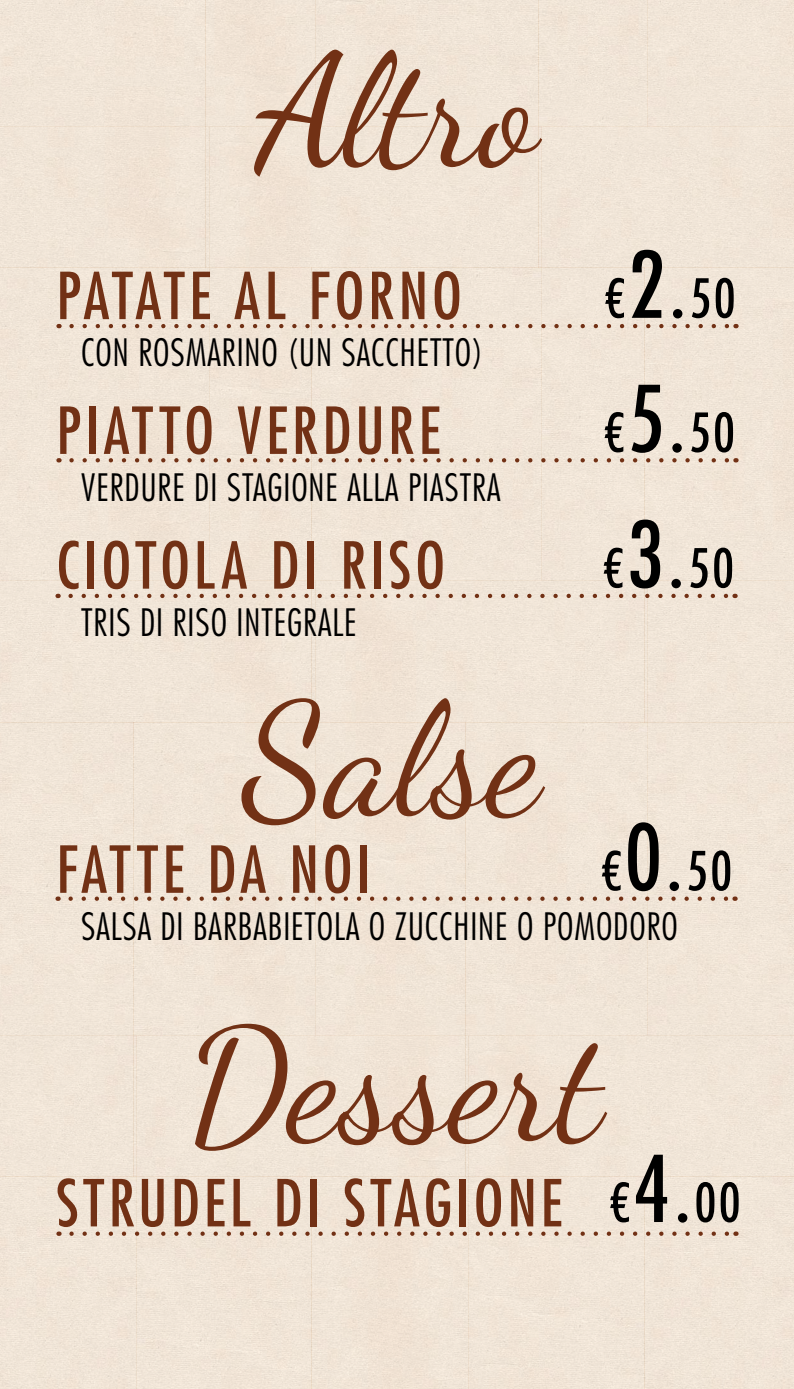
<style>
.page{position:relative;width:794px;height:1389px;background:#f0e5d6}
.page>*{position:absolute;margin:0;border:0;box-sizing:border-box;transform-origin:0 0}
.t1{font:157.5px "Dancing Script OT";color:#723115}
.t2{font:condensed 63px "Futura Std";letter-spacing:.06em;color:#723115}
.t3{font:condensed 52.5px "Futura Std";letter-spacing:.05em;color:#000}
.t4{font:300 condensed 36.75px "Futura Std";letter-spacing:.025em;color:#000}
.s1{font-size:89.25px}
.s2{font-size:78.75px}
</style>
<div class="page">
<svg style="left:72px;top:324px;width:657px;height:4px;background:#ceb3a1"></svg>
<svg style="left:72px;top:458px;width:657px;height:4px;background:#cfb5a3"></svg>
<svg style="left:72px;top:1232px;width:657px;height:4px;background:#cfb5a3"></svg>
<svg style="left:71px;top:896px;width:657px;height:5px;background:#d4bcab"></svg>
<svg style="left:71px;top:594px;width:657px;height:4px;background:#cdb3a2"></svg>
<h1 class="t1" style="left:257px;top:18px;width:282px">Altro</h1>
<h2 class="t2" style="left:56px;top:258px;width:407px">PATATE AL FORNO</h2>
<p class="t4" style="left:81px;top:331px;width:142px">CON ROSMARINO</p>
<p class="t4" style="left:287px;top:331px;width:70px">(UN SACCHETT</p>
<p class="t4" style="left:455px;top:331px;width:30px">O)</p>
<h2 class="t2" style="left:56px;top:393px;width:385px">PIATTO VERDURE</h2>
<p class="t4" style="left:81px;top:466px;width:421px">VERDURE DI STAGIONE ALLA PIASTRA</p>
<h2 class="t2" style="left:56px;top:528px;width:390px">CIOTOLA DI RISO</h2>
<p class="t4" style="left:81px;top:601px;width:277px">TRIS DI RISO INTEGRALE</p>
<h3 class="t3" style="left:604px;top:267px;width:133px">€<span class="s1">2</span><span class="s2">.</span>50</h3>
<h3 class="t3" style="left:603px;top:401px;width:133px">€<span class="s1">5</span><span class="s2">.</span>50</h3>
<h3 class="t3" style="left:602px;top:537px;width:133px">€<span class="s1">3</span><span class="s2">.</span>50</h3>
<h1 class="t1" style="left:242px;top:667px;width:299px">Salse</h1>
<h3 class="t3" style="left:601px;top:840px;width:133px">€<span class="s1">0</span><span class="s2">.</span>50</h3>
<h2 class="t2" style="left:56px;top:832px;width:315px">FATTE DA NOI</h2>
<p class="t4" style="left:81px;top:905px;width:15px">SALSA</p>
<p class="t4" style="left:161px;top:905px;width:48px">DI BARBABIETOLA</p>
<p class="t4" style="left:369px;top:905px;width:310px">O ZUCCHINE O POMODORO</p>
<h1 class="t1" style="left:186px;top:992px;width:418px">Dessert</h1>
<h2 class="t2" style="left:56px;top:1165px;width:507px">STRUDEL DI STAGIONE</h2>
<h3 class="t3" style="left:609px;top:1171px;width:133px">€<span class="s1">4</span><span class="s2">.</span>00</h3>
</div>
